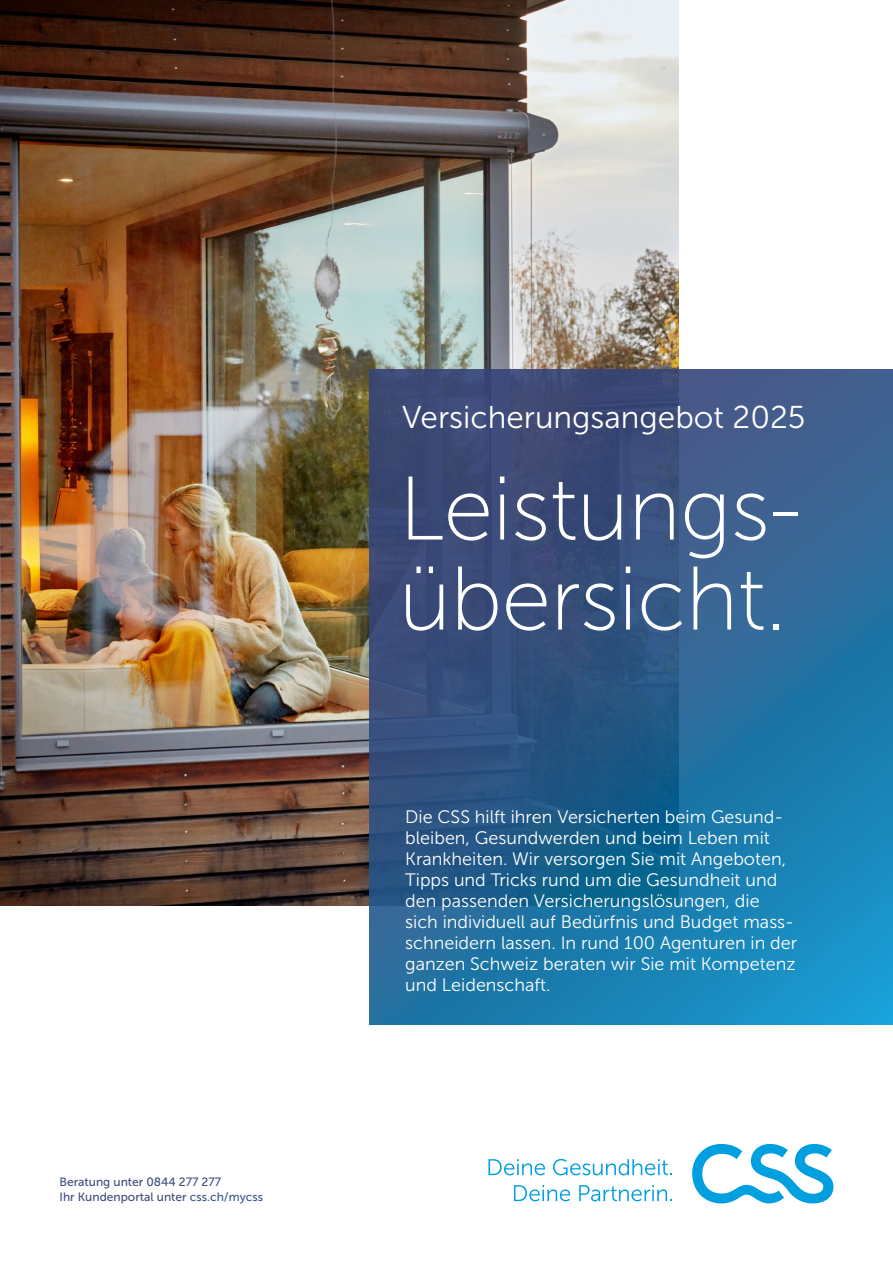
<style>
.page{position:relative;width:893px;height:1263px;background:#fff}
.page>*{position:absolute;margin:0;border:0;box-sizing:border-box;transform-origin:0 0}
.t1{font:90px/90px "Museo Sans 100";letter-spacing:-.01em;color:#fff}
.t2{font:31.5px "Museo Sans 300";color:#fff}
.t3{font:18px/21px "Museo Sans 300";color:#fff}
.t4{font:12px/15.8px "Museo Sans 500";color:#414e7e}
.s1{color:#38598b}
</style>
<div class="page">
<svg style="left:488px;top:1159px;width:57px;height:16px"></svg>
<svg style="left:553px;top:1159px;width:119px;height:16px"></svg>
<svg style="left:514px;top:1185px;width:56px;height:16px"></svg>
<svg style="left:579px;top:1185px;width:93px;height:16px"></svg>
<svg style="left:692px;top:1144px;width:141px;height:59px"></svg>
<img style="left:0;top:0;width:679px;height:906px">
<svg style="left:369px;top:370px;width:524px;height:655px;background:#2b6392"></svg>
<p class="t4" style="left:60px;top:1173px;width:205px">Beratung unter 0844 277 277<br>Ihr Kundenportal unter <span class="s1">css.ch/mycss</span></p>
<h2 class="t2" style="left:402px;top:400px;width:405px">Versicherungsangebot 2025</h2>
<h1 class="t1" style="left:399px;top:465px;width:404px">Leistungs&shy;übersicht.</h1>
<p class="t3" style="left:405px;top:806px;width:393px">Die CSS hilft ihren Versicherten beim Gesund&shy;bleiben, Gesundwerden und beim Leben mit Krankheiten. Wir versorgen Sie mit Angeboten, Tipps und Tricks rund um die Gesundheit und den passenden Versicherungslösungen, die<br>sich individuell auf Bedürfnis und Budget mass&shy;schneidern lassen. In rund 100 Agenturen in der ganzen Schweiz beraten wir Sie mit Kompetenz und Leidenschaft.</p>
</div>
